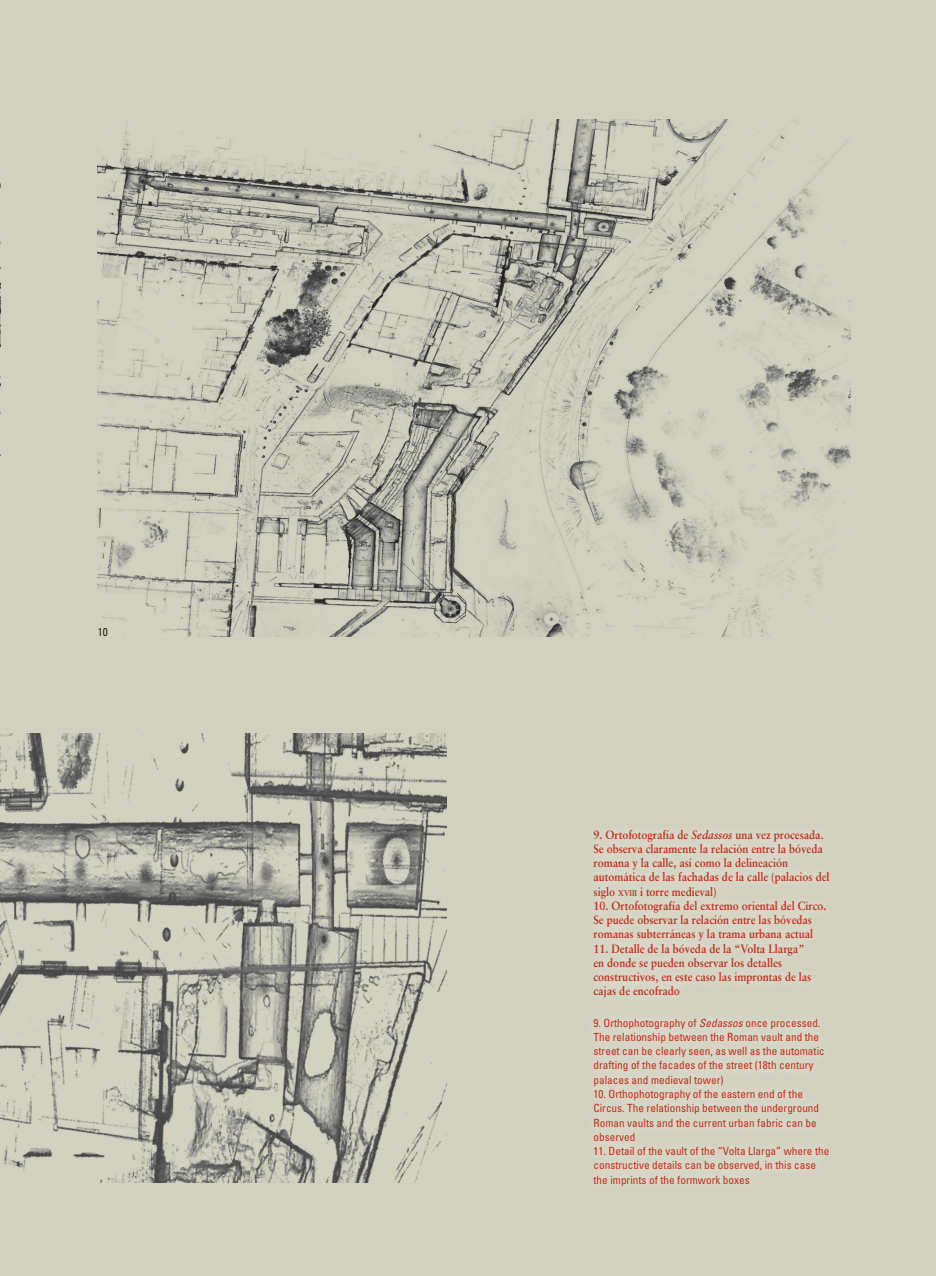
<style>
.page{position:relative;width:936px;height:1276px;background:#fff}
.page>*{position:absolute;margin:0;border:0;box-sizing:border-box;transform-origin:0 0}
.t1{font:700 12px/14.2px "Sabon";color:#c02d19;scale:.9 1}
.t2{font:condensed 11.25px/14.2px "Univers";color:#c02d19}
.PIES_DE_FOTO_INGLES{font:condensed 11.25px "Univers";color:#231f20}
.s1{font-style:italic}
.s2{font-size:8.4px}
</style>
<div class="page">
<div style="left:0;top:0;width:935px;height:1276px;background:#d2d1bf"></div>
<img style="left:98px;top:119px;width:752px;height:517px">
<img style="left:0;top:733px;width:446px;height:449px">
<img style="left:0;top:183px;width:1px;height:273px">
<div style="left:583px;top:820px;width:274px;height:393px;background:#d6d5c5"></div>
<p class="PIES_DE_FOTO_INGLES" style="left:98px;top:624px;width:11px">10</p>
<p class="t1" style="left:593px;top:827px;width:264px">9. Ortofotografía de <span class="s1">Sedassos</span> una vez procesada.<br>Se observa claramente la relación entre la bóveda romana y la calle, así como la delineación automática de las fachadas de la calle (palacios del siglo <span class="s2">xviii</span> i torre medieval)</p>
<p class="t1" style="left:593px;top:898px;width:260px">10. Ortofotografía del extremo oriental del Circo.<br>Se puede observar la relación entre las bóvedas romanas subterráneas y la trama urbana actual</p>
<p class="t1" style="left:593px;top:941px;width:244px">11. Detalle de la bóveda de la “Volta Llarga” en donde se pueden observar los detalles constructivos, en este caso las improntas de las cajas de encofrado</p>
<p class="t2" style="left:593px;top:1015px;width:233px">9. Orthophotography of <span class="s1">Sedassos</span> once processed.<br>The relationship between the Roman vault and the street can be clearly seen, as well as the automatic drafting of the facades of the street (18th century palaces and medieval tower)</p>
<p class="t2" style="left:593px;top:1086px;width:227px">10. Orthophotography of the eastern end of the Circus. The relationship between the underground Roman vaults and the current urban fabric can be observed</p>
<p class="t2" style="left:593px;top:1143px;width:237px">11. Detail of the vault of the “Volta Llarga” where the constructive details can be observed, in this case the imprints of the formwork boxes</p>
</div>
